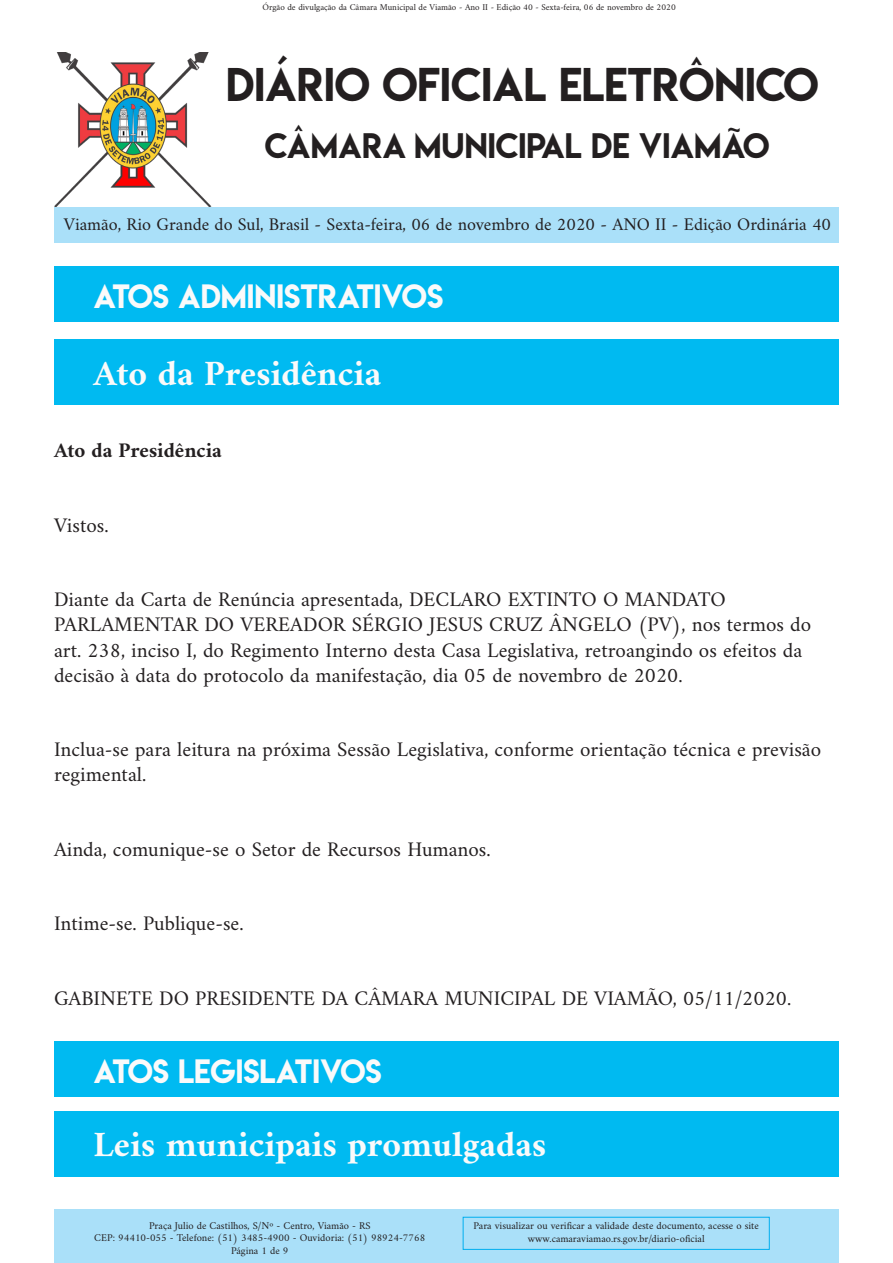
<style>
.page{position:relative;width:893px;height:1263px;background:#fff}
.page>*{position:absolute;margin:0;border:0;box-sizing:border-box;transform-origin:0 0}
.t1{font:42px "Lemon Milk";color:#231f20}
.t2{font:700 36px "Amiri";color:#fafafa}
.t3{font:31.5px "Lemon Milk";color:#231f20}
.t4{font:30px "Lemon Milk";color:#fafafa}
.t5{font:21px/25.2px "Amiri";color:#231f20}
.t6{font:700 21px "Amiri";color:#231f20}
.t7{font:18px "Amiri";color:#231f20}
.t8{font:10.5px "Amiri";color:#231f20}
.t9{font:9px "Amiri";color:#231f20}
</style>
<div class="page">
<img style="left:54px;top:53px;width:157px;height:153px">
<div style="left:54px;top:207px;width:785px;height:36px;background:#aae0f9"></div>
<div style="left:54px;top:1209px;width:784px;height:53px;background:#aae0f9"></div>
<div style="left:463px;top:1217px;width:307px;height:33px;border:1px solid #00aeef"></div>
<div style="left:54px;top:266px;width:785px;height:56px;background:#00baf1"></div>
<div style="left:54px;top:339px;width:785px;height:65px;background:#00baf1"></div>
<div style="left:54px;top:1041px;width:785px;height:56px;background:#00baf1"></div>
<div style="left:54px;top:1111px;width:785px;height:65px;background:#00baf1"></div>
<p class="t9" style="left:263px;top:2px;width:415px">Órgão de divulgação da Câmara Municipal de Viamão - Ano II - Edição 40 - Sexta-feira, 06 de novembro de 2020</p>
<p class="t1" style="left:226px;top:55px;width:594px">DIÁRIO OFICIAL ELETRÔNICO</p>
<p class="t3" style="left:265px;top:123px;width:506px">CÂMARA MUNICIPAL DE VIAMÃO</p>
<p class="t7" style="left:64px;top:213px;width:769px">Viamão, Rio Grande do Sul, Brasil - Sexta-feira, 06 de novembro de 2020 - ANO II - Edição Ordinária 40</p>
<p class="t4" style="left:94px;top:275px;width:351px">ATOS ADMINISTRATIVOS</p>
<p class="t2" style="left:94px;top:352px;width:289px">Ato da Presidência</p>
<p class="t6" style="left:54px;top:438px;width:169px">Ato da Presidência</p>
<p class="t5" style="left:54px;top:512px;width:56px">Vistos.</p>
<p class="t5" style="left:54px;top:586px;width:759px">Diante da Carta de Renúncia apresentada, DECLARO EXTINTO O MANDATO PARLAMENTAR DO VEREADOR SÉRGIO JESUS CRUZ ÂNGELO (PV), nos termos do art. 238, inciso I, do Regimento Interno desta Casa Legislativa, retroangindo os efeitos da decisão à data do protocolo da manifestação, dia 05 de novembro de 2020.</p>
<p class="t5" style="left:54px;top:736px;width:769px">Inclua-se para leitura na próxima Sessão Legislativa, conforme orientação técnica e previsão regimental.</p>
<p class="t5" style="left:54px;top:836px;width:438px">Ainda, comunique-se o Setor de Recursos Humanos.</p>
<p class="t5" style="left:54px;top:910px;width:191px">Intime-se. Publique-se.</p>
<p class="t5" style="left:54px;top:985px;width:739px">GABINETE DO PRESIDENTE DA CÂMARA MUNICIPAL DE VIAMÃO, 05/11/2020.</p>
<p class="t4" style="left:94px;top:1050px;width:290px">ATOS LEGISLATIVOS</p>
<p class="t2" style="left:94px;top:1123px;width:454px">Leis municipais promulgadas</p>
<p class="t8" style="left:149px;top:1219px;width:223px">Praça Julio de Castilhos, S/Nº - Centro, Viamão - RS</p>
<p class="t8" style="left:94px;top:1231px;width:332px">CEP: 94410-055 - Telefone: (51) 3485-4900 - Ouvidoria: (51) 98924-7768</p>
<p class="t8" style="left:231px;top:1244px;width:59px">Página 1 de 9</p>
<p class="t8" style="left:473px;top:1219px;width:287px">Para visualizar ou verificar a validade deste documento, acesse o site</p>
<p class="t8" style="left:528px;top:1232px;width:178px">www.camaraviamao.rs.gov.br/diario-oficial</p>
</div>
